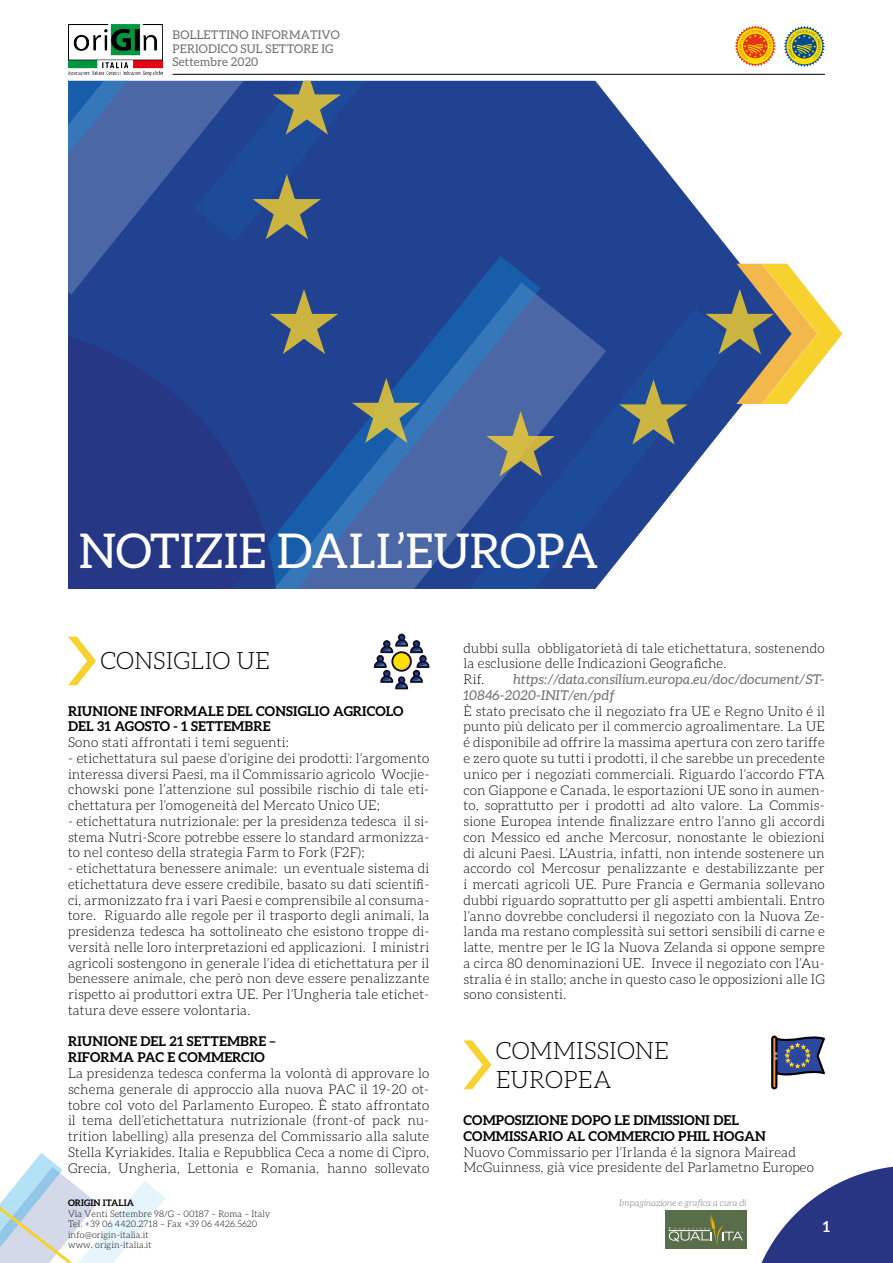
<style>
.page{position:relative;width:893px;height:1263px;background:#fff}
.page>*{position:absolute;margin:0;border:0;box-sizing:border-box;transform-origin:0 0}
.t1{font:48px "Aleo";color:#fff}
.t2{font:300 24px/28.5px "Aleo";letter-spacing:.01em;color:#000}
.t3{font:700 15px "Aleo";color:#fff}
.t4{font:300 13.5px/15.8px "Aleo";letter-spacing:.01em;color:#000;text-align:justify}
.t5{font:700 13.5px/15.8px "Aleo";letter-spacing:.01em;color:#000}
.t6{font:italic 13.5px/15.8px "Aleo";letter-spacing:.01em;color:#706f6f}
.t7{font:12px/13.5px "Aleo";letter-spacing:.01em;color:#706f6f}
.t8{font:300 9px/10.5px "Aleo";letter-spacing:.01em;color:#000}
.t9{font:italic 300 9px "Aleo";letter-spacing:.01em;color:#706f6f}
.t10{font:700 9px "Aleo";letter-spacing:.01em;color:#000}
</style>
<div class="page">
<svg style="left:474px;top:90px;width:314px;height:324px;fill:#214291"></svg>
<svg style="left:541px;top:309px;width:194px;height:280px"></svg>
<svg style="left:313px;top:256px;width:228px;height:333px;background:#3259a0"></svg>
<svg style="left:68px;top:239px;width:406px;height:55px;background:#234492"></svg>
<div style="left:195px;top:81px;width:408px;height:160px;background:#214291"></div>
<svg style="left:486px;top:411px;width:69px;height:65px;background:#6d7881"></svg>
<svg style="left:724px;top:174px;width:64px;height:65px"></svg>
<svg style="left:68px;top:81px;width:341px;height:158px;background:#365595"></svg>
<svg style="left:313px;top:289px;width:25px;height:65px;background:#485c7e"></svg>
<svg style="left:619px;top:379px;width:69px;height:66px;background:#556b7b"></svg>
<svg style="left:352px;top:378px;width:69px;height:65px;background:#577583"></svg>
<svg style="left:68px;top:637px;width:28px;height:48px"></svg>
<svg style="left:463px;top:1040px;width:28px;height:49px"></svg>
<svg style="left:68px;top:288px;width:245px;height:301px;background:#263f8b"></svg>
<svg style="left:705px;top:264px;width:137px;height:140px"></svg>
<svg style="left:0;top:1153px;width:165px;height:110px"></svg>
<img style="left:68px;top:25px;width:94px;height:50px">
<svg style="left:735px;top:26px;width:41px;height:41px"></svg>
<svg style="left:784px;top:26px;width:41px;height:41px"></svg>
<hr style="left:173px;top:74px;width:652px;height:1px;background:#000">
<div style="left:665px;top:1210px;width:81px;height:38px;background:#596d4a"></div>
<svg style="left:669px;top:1166px;width:224px;height:97px"></svg>
<svg style="left:374px;top:634px;width:55px;height:55px"></svg>
<svg style="left:771px;top:1035px;width:54px;height:54px"></svg>
<p class="t7" style="left:173px;top:28px;width:169px">BOLLETTINO INFORMATIVO<br>PERIODICO SUL SETTORE IG<br>Settembre 2020</p>
<h1 class="t1" style="left:79px;top:524px;width:521px">NOTIZIE DALL’EUROPA</h1>
<h2 class="t2" style="left:100px;top:646px;width:171px">CONSIGLIO UE</h2>
<p class="t5" style="left:68px;top:703px;width:337px">RIUNIONE INFORMALE DEL CONSIGLIO AGRICOLO<br>DEL 31 AGOSTO - 1 SETTEMBRE</p>
<p class="t4" style="left:68px;top:734px;width:222px">Sono stati affrontati i temi seguenti:</p>
<p class="t4" style="left:68px;top:750px;width:363px">- etichettatura sul paese d’origine dei prodotti: l’argomento interessa diversi Paesi, ma il Commissario agricolo Wocjie&shy;chowski pone l’attenzione sul possibile rischio di tale eti&shy;chettatura per l’omogeneità del Mercato Unico UE;</p>
<p class="t4" style="left:68px;top:813px;width:363px">- etichettatura nutrizionale: per la presidenza tedesca il si&shy;stema Nutri-Score potrebbe essere lo standard armonizza&shy;to nel conteso della strategia Farm to Fork (F2F);</p>
<p class="t4" style="left:68px;top:860px;width:363px">- etichettatura benessere animale: un eventuale sistema di etichettatura deve essere credibile, basato su dati scientifi&shy;ci, armonizzato fra i vari Paesi e comprensibile al consuma&shy;tore. Riguardo alle regole per il trasporto degli animali, la presidenza tedesca ha sottolineato che esistono troppe di&shy;versità nelle loro interpretazioni ed applicazioni. I ministri agricoli sostengono in generale l’idea di etichettatura per il benessere animale, che però non deve essere penalizzante rispetto ai produttori extra UE. Per l’Ungheria tale etichet&shy;tatura deve essere volontaria.</p>
<p class="t5" style="left:68px;top:1033px;width:209px">RIUNIONE DEL 21 SETTEMBRE –<br>RIFORMA PAC E COMMERCIO</p>
<p class="t4" style="left:68px;top:1065px;width:363px">La presidenza tedesca conferma la volontà di approvare lo schema generale di approccio alla nuova PAC il 19-20 ot&shy;tobre col voto del Parlamento Europeo. È stato affrontato il tema dell’etichettatura nutrizionale (front-of pack nu&shy;trition labelling) alla presenza del Commissario alla salute Stella Kyriakides. Italia e Repubblica Ceca a nome di Cipro, Grecia, Ungheria, Lettonia e Romania, hanno sollevato</p>
<p class="t10" style="left:68px;top:1197px;width:67px">ORIGIN ITALIA</p>
<p class="t8" style="left:68px;top:1208px;width:204px">Via Venti Settembre 98/G – 00187 – Roma – Italy Tel. +39 06 4420.2718 – Fax +39 06 4426.5620 info@origin-italia.it<br>www. origin-italia.it</p>
<p class="t4" style="left:463px;top:640px;width:363px;text-align:left">dubbi sulla obbligatorietà di tale etichettatura, sostenendo la esclusione delle Indicazioni Geografiche.<br>Rif.</p>
<p class="t6" style="left:463px;top:671px;width:363px;text-indent:50px">https://data.consilium.europa.eu/doc/document/ST-<br>10846-2020-INIT/en/pdf</p>
<p class="t4" style="left:463px;top:703px;width:363px">È stato precisato che il negoziato fra UE e Regno Unito é il punto più delicato per il commercio agroalimentare. La UE é disponibile ad offrire la massima apertura con zero tariffe e zero quote su tutti i prodotti, il che sarebbe un precedente unico per i negoziati commerciali. Riguardo l’accordo FTA con Giappone e Canada, le esportazioni UE sono in aumen&shy;to, soprattutto per i prodotti ad alto valore. La Commis&shy;sione Europea intende finalizzare entro l’anno gli accordi con Messico ed anche Mercosur, nonostante le obiezioni di alcuni Paesi. L’Austria, infatti, non intende sostenere un accordo col Mercosur penalizzante e destabilizzante per i mercati agricoli UE. Pure Francia e Germania sollevano dubbi riguardo soprattutto per gli aspetti ambientali. Entro l’anno dovrebbe concludersi il negoziato con la Nuova Ze&shy;landa ma restano complessità sui settori sensibili di carne e latte, mentre per le IG la Nuova Zelanda si oppone sempre a circa 80 denominazioni UE. Invece il negoziato con l’Au&shy;stralia é in stallo; anche in questo caso le opposizioni alle IG sono consistenti.</p>
<h2 class="t2" style="left:496px;top:1036px;width:175px">COMMISSIONE<br>EUROPEA</h2>
<p class="t5" style="left:463px;top:1112px;width:304px">COMPOSIZIONE DOPO LE DIMISSIONI DEL<br>COMMISSARIO AL COMMERCIO PHIL HOGAN</p>
<p class="t4" style="left:463px;top:1144px;width:352px">Nuovo Commissario per l’Irlanda é la signora Mairead<br>McGuinness, già vice presidente del Parlametno Europeo</p>
<p class="t9" style="left:619px;top:1198px;width:129px">Impaginazione e grafica a cura di</p>
<p class="t3" style="left:823px;top:1218px;width:9px">1</p>
</div>
